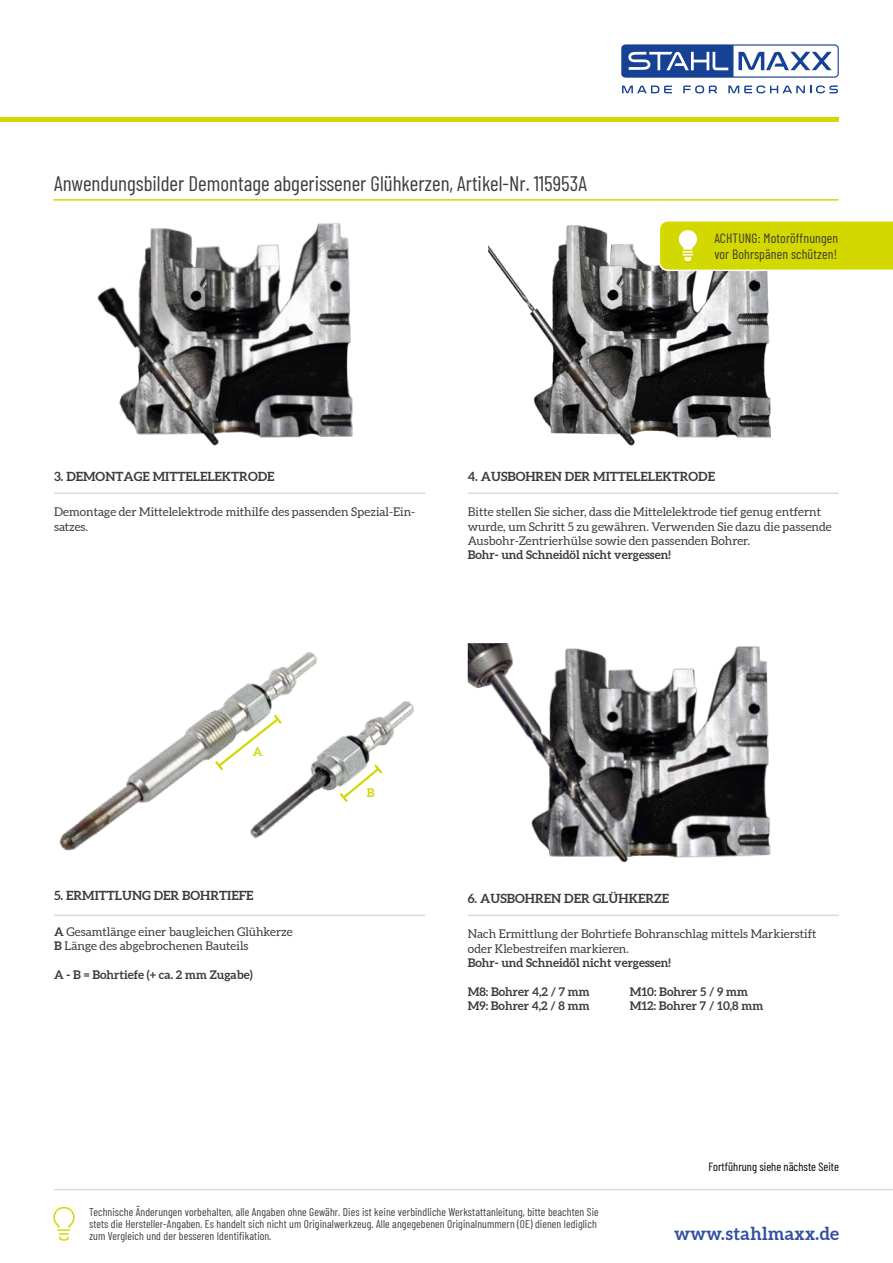
<style>
.page{position:relative;width:893px;height:1263px;background:#fff}
.page>*{position:absolute;margin:0;border:0;box-sizing:border-box;transform-origin:0 0}
.t1{font:21px "Barlow Condensed";color:#3c3c3b}
.t2{font:700 18px "Aleo";letter-spacing:.02em;color:#32509e}
.t3{font:13.5px/16.2px "Barlow Condensed";letter-spacing:.01em;color:#3c3c3b}
.t4{font:700 12.75px "Aleo";color:#3c3c3b}
.t5{font:12px/14.4px "Aleo";color:#3c3c3b}
.t6{font:700 12px "Aleo";color:#3c3c3b}
.t7{font:12px "Barlow Condensed";color:#000}
.t8{font:700 12px "Aleo";color:#d3d800}
.t9{font:11.25px/12px "Barlow Condensed";letter-spacing:.01em;color:#3c3c3b}
.s1{font-weight:700}
</style>
<div class="page">
<svg style="left:683px;top:85px;width:34px;height:8px"></svg>
<svg style="left:728px;top:85px;width:110px;height:8px"></svg>
<svg style="left:622px;top:86px;width:50px;height:7px"></svg>
<svg style="left:621px;top:44px;width:218px;height:34px"></svg>
<hr style="left:0;top:118px;width:839px;height:4px;background:#d3d800">
<hr style="left:54px;top:1189px;width:839px;height:1px;background:#dadada">
<svg style="left:53px;top:1206px;width:22px;height:35px"></svg>
<img style="left:59px;top:652px;width:355px;height:199px">
<img style="left:97px;top:223px;width:256px;height:223px">
<img style="left:488px;top:225px;width:283px;height:221px">
<hr style="left:54px;top:199px;width:784px;height:2px;background:#d3d800">
<hr style="left:54px;top:492px;width:371px;height:2px;background:#dadada">
<hr style="left:468px;top:492px;width:371px;height:2px;background:#dadada">
<svg style="left:659px;top:221px;width:234px;height:50px;background:#d6da13"></svg>
<svg style="left:213px;top:712px;width:71px;height:61px"></svg>
<svg style="left:337px;top:762px;width:48px;height:42px"></svg>
<img style="left:468px;top:643px;width:303px;height:220px">
<hr style="left:54px;top:914px;width:371px;height:2px;background:#dadada">
<hr style="left:468px;top:914px;width:371px;height:2px;background:#dadada">
<p class="t1" style="left:54px;top:169px;width:534px">Anwendungsbilder Demontage abgerissener Glühkerzen, Artikel-Nr. 115953A</p>
<p class="t3" style="left:714px;top:229px;width:125px">ACHTUNG: Motoröffnungen vor Bohrspänen schützen!</p>
<p class="t4" style="left:54px;top:468px;width:222px">3. DEMONTAGE MITTELELEKTRODE</p>
<p class="t5" style="left:54px;top:505px;width:363px">Demontage der Mittelelektrode mithilfe des passenden Spezial-Ein&shy;satzes.</p>
<p class="t4" style="left:468px;top:468px;width:249px">4. AUSBOHREN DER MITTELELEKTRODE</p>
<p class="t5" style="left:468px;top:505px;width:366px">Bitte stellen Sie sicher, dass die Mittelelektrode tief genug entfernt wurde, um Schritt 5 zu gewähren. Verwenden Sie dazu die passende Ausbohr-Zentrierhülse sowie den passenden Bohrer.<br><span class="s1">Bohr- und Schneidöl nicht vergessen!</span></p>
<p class="t8" style="left:253px;top:745px;width:11px">A</p>
<p class="t4" style="left:54px;top:888px;width:201px">5. ERMITTLUNG DER BOHRTIEFE</p>
<p class="t5" style="left:54px;top:924px;width:240px"><span class="s1">A</span> Gesamtlänge einer baugleichen Glühkerze</p>
<p class="t5" style="left:54px;top:939px;width:196px"><span class="s1">B</span> Länge des abgebrochenen Bauteils</p>
<p class="t6" style="left:54px;top:967px;width:200px">A - B = Bohrtiefe (+ ca. 2 mm Zugabe)</p>
<p class="t8" style="left:367px;top:785px;width:9px">B</p>
<p class="t4" style="left:468px;top:890px;width:203px">6. AUSBOHREN DER GLÜHKERZE</p>
<p class="t5" style="left:468px;top:927px;width:350px">Nach Ermittlung der Bohrtiefe Bohranschlag mittels Markierstift oder Klebestreifen markieren.<br><span class="s1">Bohr- und Schneidöl nicht vergessen!</span></p>
<p class="t6" style="left:468px;top:984px;width:124px">M8: Bohrer 4,2 / 7 mm</p>
<p class="t6" style="left:630px;top:984px;width:120px">M10: Bohrer 5 / 9 mm</p>
<p class="t6" style="left:468px;top:999px;width:123px">M9: Bohrer 4,2 / 8 mm</p>
<p class="t6" style="left:630px;top:999px;width:135px">M12: Bohrer 7 / 10,8 mm</p>
<p class="t7" style="left:709px;top:1158px;width:132px">Fortführung siehe nächste Seite</p>
<p class="t9" style="left:89px;top:1205px;width:511px">Technische Änderungen vorbehalten, alle Angaben ohne Gewähr. Dies ist keine verbindliche Werkstattanleitung, bitte beachten Sie stets die Hersteller-Angaben. Es handelt sich nicht um Originalwerkzeug. Alle angegebenen Originalnummern (OE) dienen lediglich zum Vergleich und der besseren Identifikation.</p>
<h2 class="t2" style="left:674px;top:1223px;width:166px">www.stahlmaxx.de</h2>
</div>
